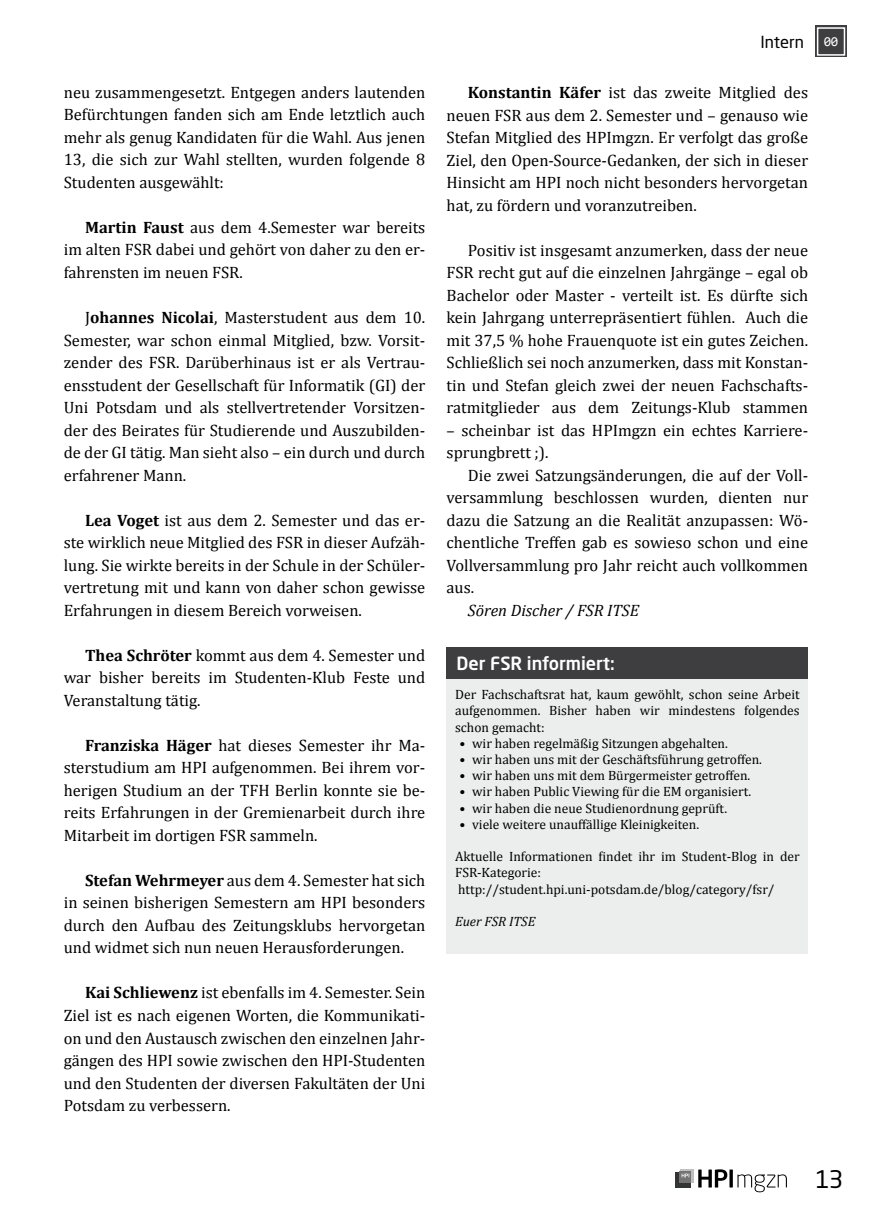
<style>
.page{position:relative;width:872px;height:1221px;background:#fff}
.page>*{position:absolute;margin:0;border:0;box-sizing:border-box;transform-origin:0 0}
.t1{font:24px "Neo Sans Std";color:#000}
.t2{font:500 18px "Neo Sans Std";color:#fff}
.t3{font:16.5px/22.5px "Cambria";color:#000;text-align:justify}
.t4{font:italic 16.5px "Cambria";color:#000}
.t5{font:16.5px "Neo Sans Std";letter-spacing:-.005em;color:#000}
.t6{font:13.5px/16.2px "Cambria";color:#000;text-align:justify}
.t7{font:italic 13.5px "Cambria";color:#000}
.s1{font-weight:700}
.s2{font-family:"Consolas";font-size:13.5px;color:#fff}
</style>
<div class="page">
<svg style="left:675px;top:1171px;width:16px;height:16px"></svg>
<div style="left:680px;top:1169px;width:13px;height:13px;background:#bebfbf"></div>
<svg style="left:680px;top:1171px;width:11px;height:11px"></svg>
<svg style="left:681px;top:1173px;width:8px;height:4px"></svg>
<svg style="left:698px;top:1169px;width:29px;height:18px"></svg>
<svg style="left:729px;top:1169px;width:4px;height:18px"></svg>
<svg style="left:737px;top:1174px;width:50px;height:18px"></svg>
<div style="left:815px;top:26px;width:32px;height:31px;background:#3e3e40"></div>
<div style="left:817px;top:27px;width:28px;height:29px;border:2px solid #fff"></div>
<div style="left:446px;top:647px;width:362px;height:32px;background:#3e3e40"></div>
<div style="left:446px;top:678px;width:362px;height:275px;background:#eceded"></div>
<p class="t3" style="left:64px;top:81px;width:363px">neu zusammengesetzt. Entgegen anders lautenden Befürchtungen fanden sich am Ende letztlich auch mehr als genug Kandidaten für die Wahl. Aus jenen 13, die sich zur Wahl stellten, wurden folgende 8<br>Studenten ausgewählt:</p>
<p class="t3" style="left:64px;top:216px;width:363px;text-indent:21px"><span class="s1">Martin Faust</span> aus dem 4.Semester war bereits im alten FSR dabei und gehört von daher zu den er&shy;fahrensten im neuen FSR.</p>
<p class="t3" style="left:64px;top:306px;width:363px;text-indent:21px">J<span class="s1">ohannes Nicolai</span>, Masterstudent aus dem 10.<br>Semester, war schon einmal Mitglied, bzw. Vorsit&shy;zender des FSR. Darüberhinaus ist er als Vertrau&shy;ensstudent der Gesellschaft für Informatik (GI) der Uni Potsdam und als stellvertretender Vorsitzen&shy;der des Beirates für Studierende und Auszubilden&shy;de der GI tätig. Man sieht also – ein durch und durch erfahrener Mann.</p>
<p class="t3" style="left:64px;top:508px;width:363px;text-indent:21px"><span class="s1">Lea Voget</span> ist aus dem 2. Semester und das er&shy;ste wirklich neue Mitglied des FSR in dieser Aufzäh&shy;lung. Sie wirkte bereits in der Schule in der Schüler&shy;vertretung mit und kann von daher schon gewisse Erfahrungen in diesem Bereich vorweisen.</p>
<p class="t3" style="left:64px;top:643px;width:363px;text-indent:21px"><span class="s1">Thea Schröter</span> kommt aus dem 4. Semester und war bisher bereits im Studenten-Klub Feste und Veranstaltung tätig.</p>
<p class="t3" style="left:64px;top:733px;width:363px;text-indent:21px"><span class="s1">Franziska Häger</span> hat dieses Semester ihr Ma&shy;sterstudium am HPI aufgenommen. Bei ihrem vor&shy;herigen Studium an der TFH Berlin konnte sie be&shy;reits Erfahrungen in der Gremienarbeit durch ihre Mitarbeit im dortigen FSR sammeln.</p>
<p class="t3" style="left:64px;top:868px;width:363px;text-indent:21px"><span class="s1">Stefan Wehrmeyer</span> aus dem 4. Semester hat sich in seinen bisherigen Semestern am HPI besonders durch den Aufbau des Zeitungsklubs hervorgetan und widmet sich nun neuen Herausforderungen.</p>
<p class="t3" style="left:64px;top:981px;width:363px;text-indent:21px"><span class="s1">Kai Schliewenz</span> ist ebenfalls im 4. Semester. Sein Ziel ist es nach eigenen Worten, die Kommunikati&shy;on und den Austausch zwischen den einzelnen Jahr&shy;gängen des HPI sowie zwischen den HPI-Studenten und den Studenten der diversen Fakultäten der Uni Potsdam zu verbessern.</p>
<p class="t5" style="left:760px;top:32px;width:79px">Intern <span class="s2">00</span></p>
<p class="t3" style="left:446px;top:81px;width:363px;text-indent:21px"><span class="s1">Konstantin Käfer</span> ist das zweite Mitglied des neuen FSR aus dem 2. Semester und – genauso wie Stefan Mitglied des HPImgzn. Er verfolgt das große Ziel, den Open-Source-Gedanken, der sich in dieser Hinsicht am HPI noch nicht besonders hervorgetan hat, zu fördern und voranzutreiben.</p>
<p class="t3" style="left:446px;top:239px;width:363px;text-indent:21px">Positiv ist insgesamt anzumerken, dass der neue FSR recht gut auf die einzelnen Jahrgänge – egal ob Bachelor oder Master - verteilt ist. Es dürfte sich kein Jahrgang unterrepräsentiert fühlen. Auch die mit 37,5 % hohe Frauenquote ist ein gutes Zeichen.<br>Schließlich sei noch anzumerken, dass mit Konstan&shy;tin und Stefan gleich zwei der neuen Fachschafts&shy;ratmitglieder aus dem Zeitungs-Klub stammen</p>
<p class="t3" style="left:446px;top:419px;width:361px">– scheinbar ist das HPImgzn ein echtes Karriere&shy;sprungbrett ;).</p>
<p class="t3" style="left:446px;top:464px;width:363px;text-indent:21px">Die zwei Satzungsänderungen, die auf der Voll&shy;versammlung beschlossen wurden, dienten nur dazu die Satzung an die Realität anzupassen: Wö&shy;chentliche Treffen gab es sowieso schon und eine Vollversammlung pro Jahr reicht auch vollkommen aus.</p>
<p class="t4" style="left:468px;top:600px;width:173px">Sören Discher / FSR ITSE</p>
<p class="t2" style="left:456px;top:652px;width:160px">Der FSR informiert:</p>
<p class="t6" style="left:455px;top:686px;width:346px">Der Fachschaftsrat hat, kaum gewöhlt, schon seine Arbeit aufgenommen. Bisher haben wir mindestens folgendes schon gemacht:</p>
<p class="t6" style="left:459px;top:735px;width:270px">• wir haben regelmäßig Sitzungen abgehalten.</p>
<p class="t6" style="left:459px;top:751px;width:304px">• wir haben uns mit der Geschäftsführung getroffen.</p>
<p class="t6" style="left:459px;top:767px;width:292px">• wir haben uns mit dem Bürgermeister getroffen.</p>
<p class="t6" style="left:459px;top:783px;width:293px">• wir haben Public Viewing für die EM organisiert.</p>
<p class="t6" style="left:459px;top:799px;width:269px">• wir haben die neue Studienordnung geprüft.</p>
<p class="t6" style="left:459px;top:816px;width:241px">• viele weitere unauffällige Kleinigkeiten.</p>
<p class="t6" style="left:455px;top:848px;width:346px;text-align:left">Aktuelle Informationen findet ihr im Student-Blog in der<br>FSR-Kategorie: http://student.hpi.uni-potsdam.de/blog/category/fsr/</p>
<p class="t7" style="left:455px;top:913px;width:82px">Euer FSR ITSE</p>
<h1 class="t1" style="left:815px;top:1163px;width:29px">13</h1>
</div>
